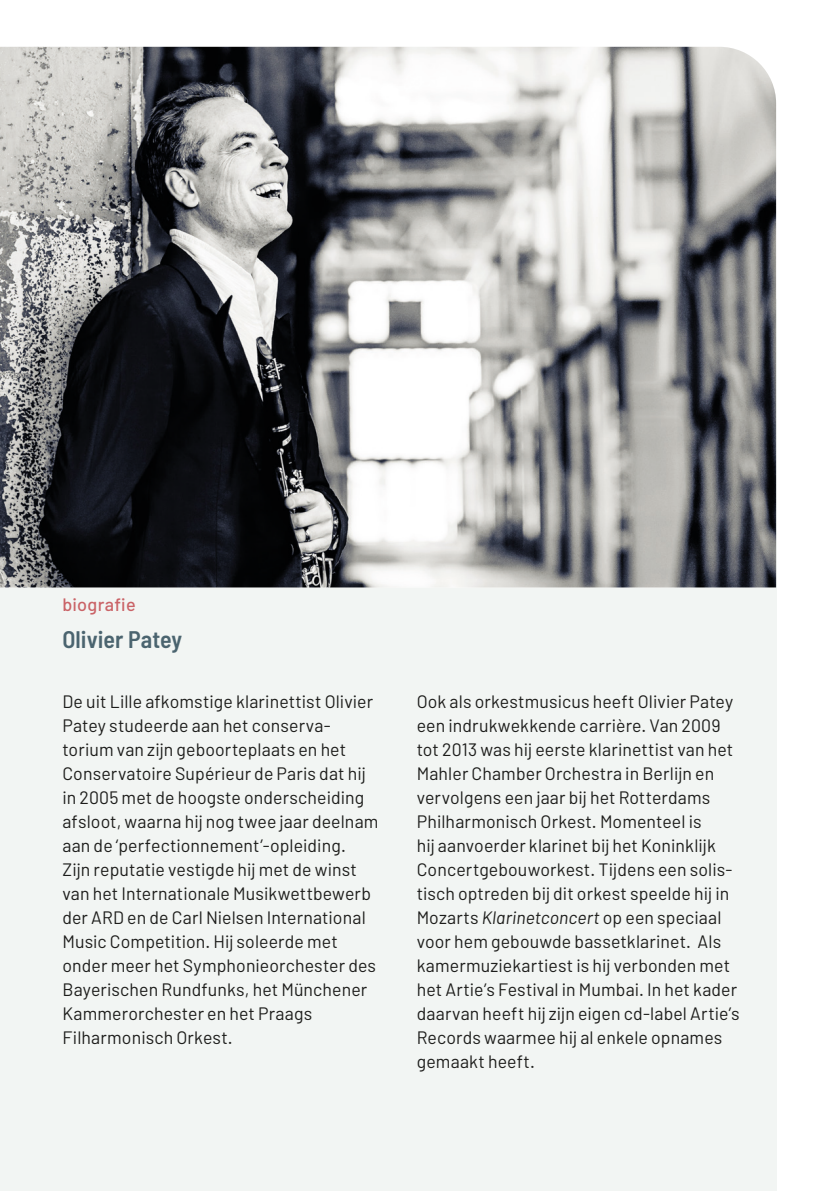
<style>
.page{position:relative;width:840px;height:1191px;background:#fff}
.page>*{position:absolute;margin:0;border:0;box-sizing:border-box;transform-origin:0 0}
.t1{font:600 semi-condensed 24px "Barlow";color:#4b646f}
.Bio{font:18px/24px "Barlow";letter-spacing:.005em;color:#1d1d1b}
.t2{font:500 18px "Barlow";letter-spacing:.02em;color:#ca6367}
.s1{font-style:italic}
</style>
<div class="page">
<div style="left:0;top:299px;width:775px;height:892px;background:#f2f5f3"></div>
<img style="left:0;top:47px;width:775px;height:540px">
<p class="t2" style="left:62px;top:594px;width:75px">biografie</p>
<p class="t1" style="left:62px;top:624px;width:121px">Olivier Patey</p>
<p class="Bio" style="left:62px;top:689px;width:317px">De uit Lille afkomstige klarinettist Olivier Patey studeerde aan het conserva&shy;torium van zijn geboorteplaats en het Conservatoire Supérieur de Paris dat hij in 2005 met de hoogste onderscheiding afsloot, waarna hij nog twee jaar deelnam aan de ‘perfectionnement’-opleiding.<br>Zijn reputatie vestigde hij met de winst van het Internationale Musikwettbewerb der ARD en de Carl Nielsen International Music Competition. Hij soleerde met onder meer het Symphonieorchester des Bayerischen Rundfunks, het Münchener Kammerorchester en het Praags Filharmonisch Orkest.</p>
<p class="Bio" style="left:416px;top:689px;width:324px">Ook als orkestmusicus heeft Olivier Patey een indrukwekkende carrière. Van 2009 tot 2013 was hij eerste klarinettist van het Mahler Chamber Orchestra in Berlijn en vervolgens een jaar bij het Rotterdams Philharmonisch Orkest. Momenteel is<br>hij aanvoerder klarinet bij het Koninklijk Concertgebouworkest. Tijdens een solis&shy;tisch optreden bij dit orkest speelde hij in Mozarts <span class="s1">Klarinetconcert</span> op een speciaal voor hem gebouwde bassetklarinet. Als kamermuziekartiest is hij verbonden met het Artie’s Festival in Mumbai. In het kader daarvan heeft hij zijn eigen cd-label Artie’s Records waarmee hij al enkele opnames gemaakt heeft.</p>
</div>
